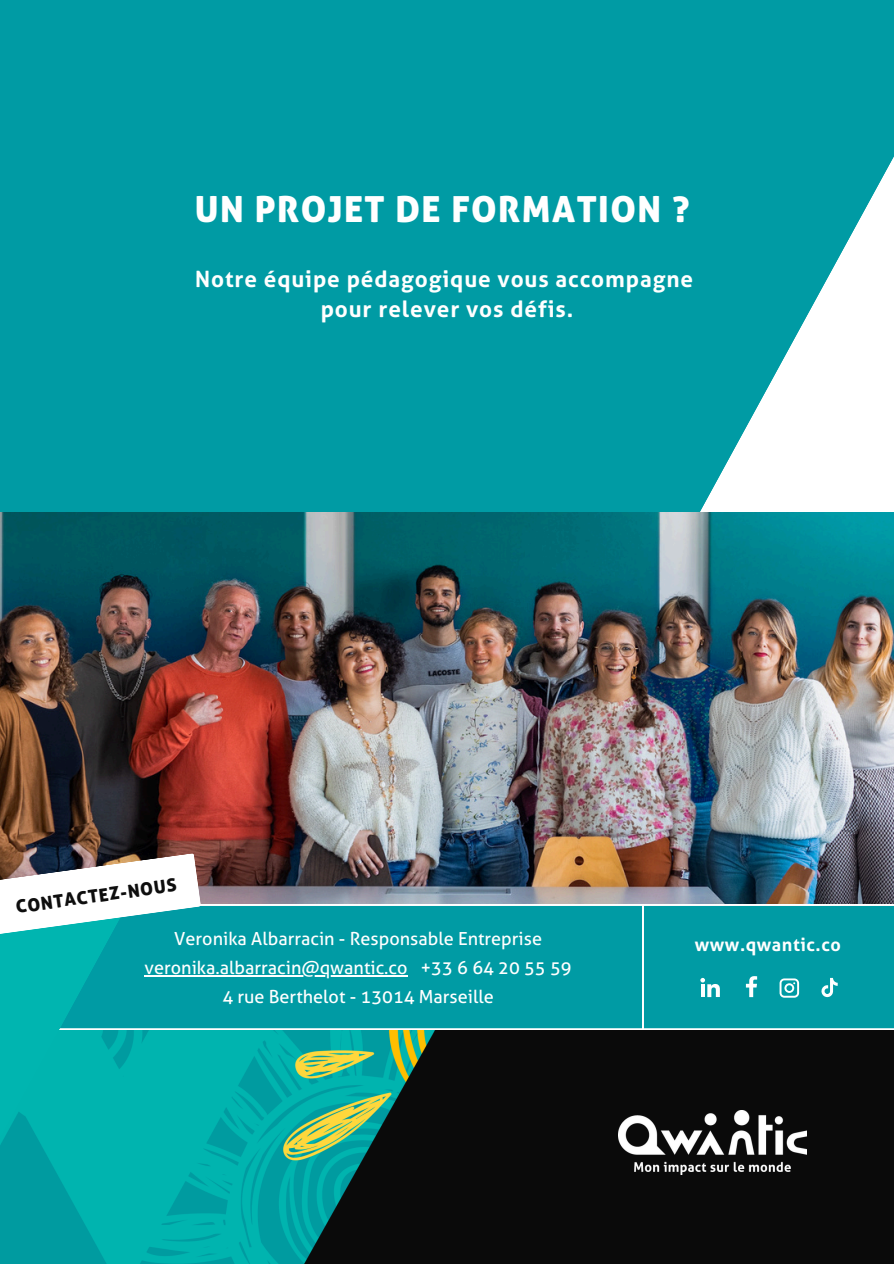
<style>
.page{position:relative;width:894px;height:1264px;background:#fff}
.page>*{position:absolute;margin:0;border:0;box-sizing:border-box;transform-origin:0 0}
.t1{font:36px "Aller Display";letter-spacing:.04em;color:#fff}
.t2{font:700 22.5px/30.3px "Aller";letter-spacing:.04em;color:#fff;text-align:center}
.t3{font:18px "Aller";color:#fff}
.t4{font:18px "Aller Display";color:#0e0e0e}
.t5{font:700 18px "Aller";letter-spacing:.03em;color:#fff}
</style>
<div class="page">
<div style="left:0;top:0;width:893px;height:1263px;background:#009ba4"></div>
<img style="left:46px;top:1029px;width:847px;height:234px">
<svg style="left:637px;top:158px;width:256px;height:355px"></svg>
<img style="left:0;top:513px;width:893px;height:391px">
<img style="left:618px;top:1110px;width:188px;height:64px">
<svg style="left:201px;top:904px;width:441px;height:125px"></svg>
<svg style="left:642px;top:904px;width:251px;height:125px"></svg>
<hr style="left:144px;top:975px;width:263px;height:1px;background:#fff">
<svg style="left:0;top:853px;width:201px;height:300px"></svg>
<h3 class="t1" style="left:195px;top:189px;width:495px">UN PROJET DE FORMATION ?</h3>
<p class="t2" style="left:195px;top:264px;width:499px">Notre équipe pédagogique vous accompagne pour relever vos défis.</p>
<h4 class="t4" style="left:14px;top:896px;width:163px;rotate:-8deg">CONTACTEZ-NOUS</h4>
<p class="t3" style="left:174px;top:928px;width:369px">Veronika Albarracin - Responsable Entreprise</p>
<p class="t3" style="left:144px;top:957px;width:428px">veronika.albarracin@qwantic.co +33 6 64 20 55 59</p>
<p class="t3" style="left:222px;top:986px;width:273px">4 rue Berthelot - 13014 Marseille</p>
<p class="t5" style="left:694px;top:934px;width:147px">www.qwantic.co</p>
</div>
